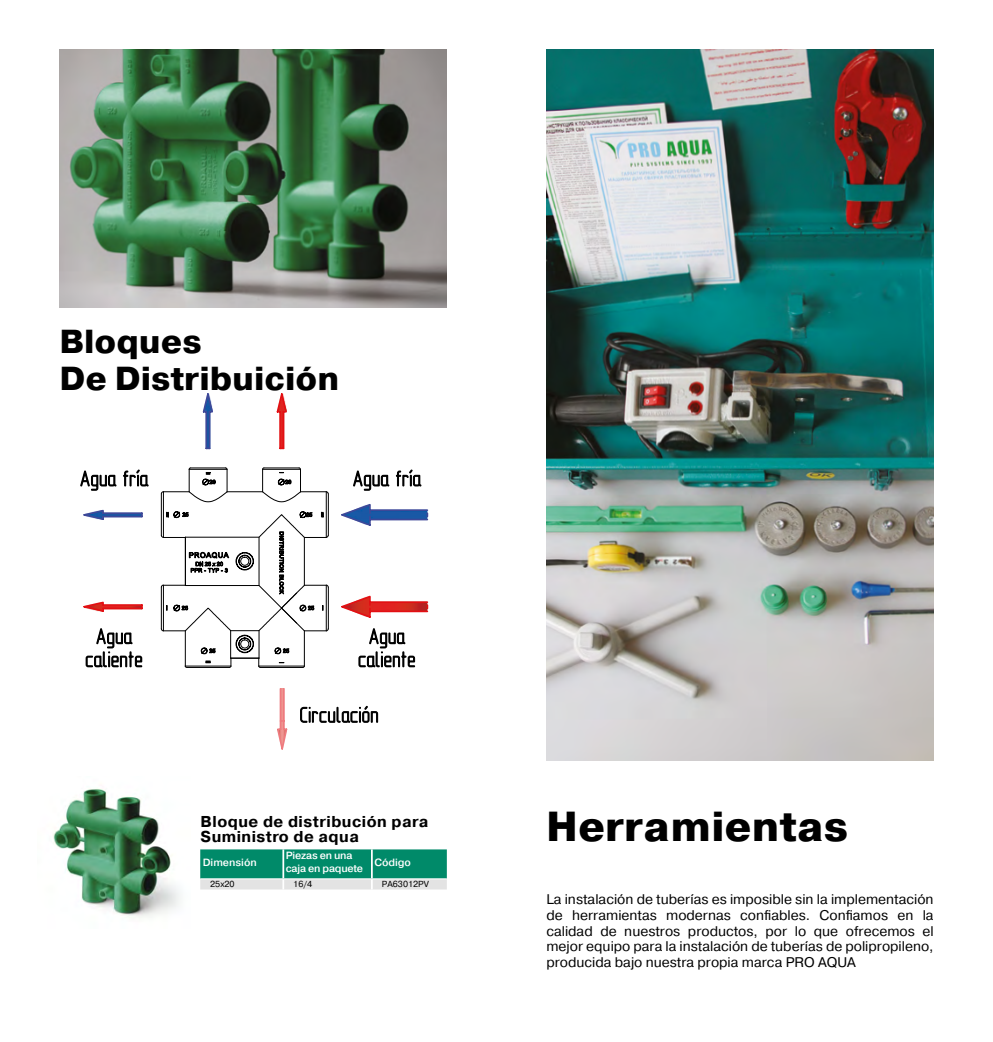
<style>
.page{position:relative;width:993px;height:1042px;background:#fff}
.page>*{position:absolute;margin:0;border:0;box-sizing:border-box;transform-origin:0 0}
.t1{font:800 42px "Pragmatica";color:#000}
.t2{font:800 33.25px/36.4px "Pragmatica";color:#000}
.t3{font:700 15.75px/15.8px "Pragmatica";letter-spacing:.03em;color:#000}
.t4{font:14px/15.8px "Pragmatica";color:#000;text-align:justify}
.t5{font:500 10.5px/12.6px "Pragmatica";letter-spacing:-.02em;color:#fff}
.t6{font:500 10.5px "Pragmatica";color:#fff}
.t7{font:8.75px "Pragmatica";color:#000}
</style>
<div class="page">
<img style="left:60px;top:50px;width:386px;height:258px">
<img style="left:53px;top:788px;width:127px;height:130px">
<hr style="left:328px;top:494px;width:1px;height:41px;background:#000">
<hr style="left:328px;top:587px;width:1px;height:42px;background:#000">
<svg style="left:341px;top:595px;width:88px;height:23px"></svg>
<svg style="left:277px;top:688px;width:11px;height:62px"></svg>
<svg style="left:276px;top:393px;width:11px;height:57px"></svg>
<svg style="left:202px;top:393px;width:11px;height:57px"></svg>
<svg style="left:200px;top:849px;width:246px;height:40px;background:#40a38b"></svg>
<hr style="left:200px;top:878px;width:83px;height:1px;background:#fff">
<hr style="left:283px;top:878px;width:89px;height:1px;background:#fff">
<hr style="left:372px;top:878px;width:74px;height:1px;background:#fff">
<svg style="left:80px;top:467px;width:248px;height:201px"></svg>
<svg style="left:300px;top:706px;width:79px;height:17px"></svg>
<svg style="left:358px;top:628px;width:57px;height:39px"></svg>
<svg style="left:341px;top:469px;width:88px;height:57px"></svg>
<img style="left:546px;top:50px;width:387px;height:711px">
<h2 class="t2" style="left:60px;top:324px;width:281px">Bloques<br>De Distribuición</h2>
<p class="t3" style="left:200px;top:813px;width:229px">Bloque de distribución para<br>Suministro de aqua</p>
<p class="t6" style="left:203px;top:855px;width:56px">Dimensión</p>
<p class="t5" style="left:286px;top:849px;width:79px">Piezas en una caja en paquete</p>
<p class="t5" style="left:374px;top:855px;width:38px">Código</p>
<p class="t7" style="left:210px;top:878px;width:26px">25x20</p>
<p class="t7" style="left:293px;top:878px;width:20px">16/4</p>
<p class="t7" style="left:381px;top:878px;width:49px">PA63012PV</p>
<h1 class="t1" style="left:546px;top:800px;width:303px">Herramientas</h1>
<p class="t4" style="left:546px;top:892px;width:388px">La instalación de tuberías es imposible sin la implementación de herramientas modernas confiables. Confiamos en la calidad de nuestros productos, por lo que ofrecemos el mejor equipo para la instalación de tuberías de polipropileno, producida bajo nuestra propia marca PRO AQUA</p>
</div>
